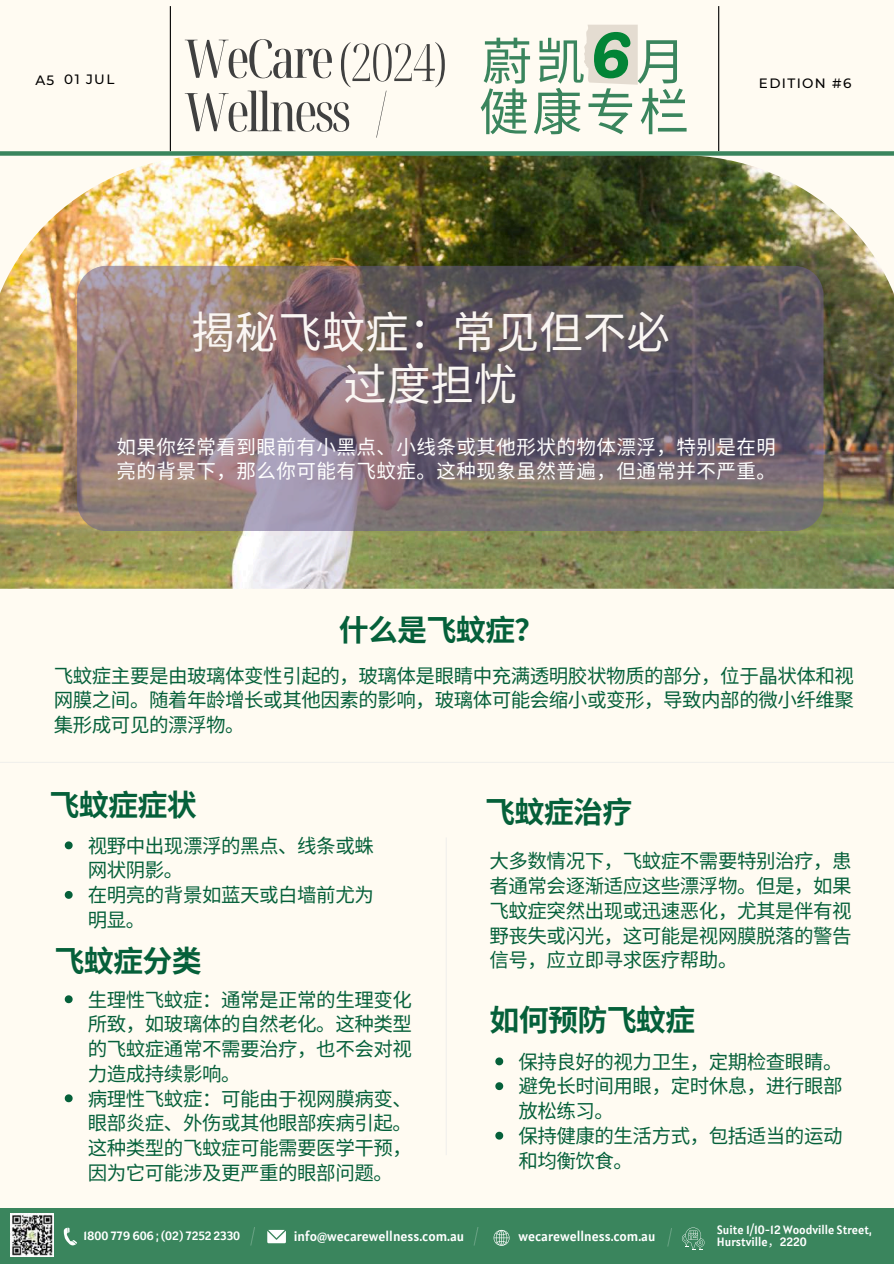
<style>
.page{position:relative;width:894px;height:1264px;background:#fff}
.page>*{position:absolute;margin:0;border:0;box-sizing:border-box;transform-origin:0 0}
.t1{font:extra-condensed 53.25px/53.4px "Noto Serif Display";letter-spacing:-.045em;color:#404040}
.t2{font:300 extra-condensed 51.75px "Noto Serif Display";color:#404040}
.t3{font:50.4px/50.7px "Noto Sans CJ Ksc";letter-spacing:.06em;color:#3a855d}
.t4{font:43.5px/51.8px "Noto Sans CJ Ksc";color:#faf6f3;text-align:center}
.t5{font:700 30px "Source Han Sans SC";letter-spacing:-.025em;color:#05603a}
.t6{font:extra-condensed 21px "Noto Serif Display";color:#fff}
.t7{font:19.5px/24.8px "Source Han Sans SC";letter-spacing:-.025em;color:#05603a}
.t8{font:19.5px/23.7px "Noto Sans CJ Ksc";letter-spacing:.025em;color:#fff}
.t9{font:13.5px "Alatsi";color:#fff}
.t10{font:500 13.5px "Montserrat";letter-spacing:.1em;color:#000}
.t11{font:12px/12px "Alatsi";color:#fff}
.s1{font-family:"Noto Serif Display";font-stretch:extra-condensed;font-size:21px}
.s2{font-family:"Noto Sans CJ Ksc"}
</style>
<div class="page">
<div style="left:0;top:0;width:893px;height:1263px;background:#fffbf2"></div>
<img style="left:0;top:156px;width:893px;height:432px">
<svg style="left:77px;top:266px;width:745px;height:265px;background:#786a70"></svg>
<svg style="left:65px;top:841px;width:8px;height:8px"></svg>
<svg style="left:65px;top:891px;width:8px;height:7px"></svg>
<svg style="left:65px;top:995px;width:8px;height:8px"></svg>
<svg style="left:65px;top:1094px;width:8px;height:8px"></svg>
<hr style="left:170px;top:6px;width:1px;height:145px;background:#000">
<hr style="left:718px;top:6px;width:1px;height:145px;background:#000">
<div style="left:0;top:151px;width:893px;height:5px;background:#3a855d"></div>
<div style="left:0;top:1207px;width:893px;height:56px;background:#3a855d"></div>
<svg style="left:682px;top:1227px;width:22px;height:23px"></svg>
<svg style="left:64px;top:1227px;width:13px;height:18px"></svg>
<svg style="left:493px;top:1229px;width:16px;height:16px"></svg>
<svg style="left:267px;top:1229px;width:19px;height:14px"></svg>
<img style="left:11px;top:1213px;width:42px;height:43px">
<svg style="left:495px;top:1057px;width:8px;height:8px"></svg>
<svg style="left:495px;top:1082px;width:8px;height:8px"></svg>
<svg style="left:495px;top:1131px;width:8px;height:8px"></svg>
<hr style="left:445px;top:837px;width:1px;height:318px;background:#f1f0ec">
<hr style="left:0;top:761px;width:893px;height:2px;background:#f1f0ec">
<svg style="left:584px;top:25px;width:53px;height:59px;background:#9bc0a0"></svg>
<p class="t10" style="left:35px;top:71px;width:80px">A5 01 JUL</p>
<h1 class="t1" style="left:184px;top:30px;width:203px">WeCare<br>Wellness /</h1>
<h2 class="t2" style="left:338px;top:26px;width:110px">(2024)</h2>
<h3 class="t3" style="left:478px;top:33px;width:212px">蔚凯 月健康专栏</h3>
<h3 class="t4" style="left:191px;top:304px;width:480px">揭秘飞蚊症：常见但不必过度担忧</h3>
<p class="t10" style="left:758px;top:75px;width:94px">EDITION #6</p>
<p class="t8" style="left:116px;top:434px;width:660px">如果你经常看到眼前有小黑点、小线条或其他形状的物体漂浮，特别是在明亮的背景下，那么你可能有飞蚊症。这种现象虽然普遍，但通常并不严重。</p>
<h3 class="t5" style="left:338px;top:606px;width:207px">什么是飞蚊症？</h3>
<p class="t7" style="left:54px;top:661px;width:801px;text-align:justify">飞蚊症主要是由玻璃体变性引起的，玻璃体是眼睛中充满透明胶状物质的部分，位于晶状体和视网膜之间。随着年龄增长或其他因素的影响，玻璃体可能会缩小或变形，导致内部的微小纤维聚集形成可见的漂浮物。</p>
<h3 class="t5" style="left:49px;top:781px;width:149px">飞蚊症症状</h3>
<p class="t7" style="left:88px;top:831px;width:287px">视野中出现漂浮的黑点、线条或蛛网状阴影。<br>在明亮的背景如蓝天或白墙前尤为明显。</p>
<h3 class="t5" style="left:55px;top:937px;width:149px">飞蚊症分类</h3>
<p class="t7" style="left:88px;top:985px;width:325px">生理性飞蚊症：通常是正常的生理变化所致，如玻璃体的自然老化。这种类型的飞蚊症通常不需要治疗，也不会对视力造成持续影响。<br>病理性飞蚊症：可能由于视网膜病变、眼部炎症、外伤或其他眼部疾病引起。这种类型的飞蚊症可能需要医学干预，因为它可能涉及更严重的眼部问题。</p>
<h3 class="t5" style="left:485px;top:787px;width:149px">飞蚊症治疗</h3>
<p class="t7" style="left:489px;top:847px;width:363px;text-align:justify">大多数情况下，飞蚊症不需要特别治疗，患者通常会逐渐适应这些漂浮物。但是，如果飞蚊症突然出现或迅速恶化，尤其是伴有视野丧失或闪光，这可能是视网膜脱落的警告信号，应立即寻求医疗帮助。</p>
<h3 class="t5" style="left:489px;top:996px;width:207px">如何预防飞蚊症</h3>
<p class="t7" style="left:518px;top:1047px;width:325px">保持良好的视力卫生，定期检查眼睛。避免长时间用眼，定时休息，进行眼部放松练习。<br>保持健康的生活方式，包括适当的运动和均衡饮食。</p>
<p class="t11" style="left:83px;top:1229px;width:173px">1800 779 606 ; (02) 7252 2330 <span class="s1">/</span></p>
<p class="t6" style="left:474px;top:1220px;width:6px">/</p>
<p class="t9" style="left:518px;top:1227px;width:155px">wecarewellness.com.au <span class="s1">/</span></p>
<p class="t9" style="left:294px;top:1227px;width:172px">info@wecarewellness.com.au</p>
<p class="t11" style="left:716px;top:1223px;width:156px">Suite 1/10-12 Woodville Street,<br>Hurstville<span class="s2">，</span>2220</p>
</div>
